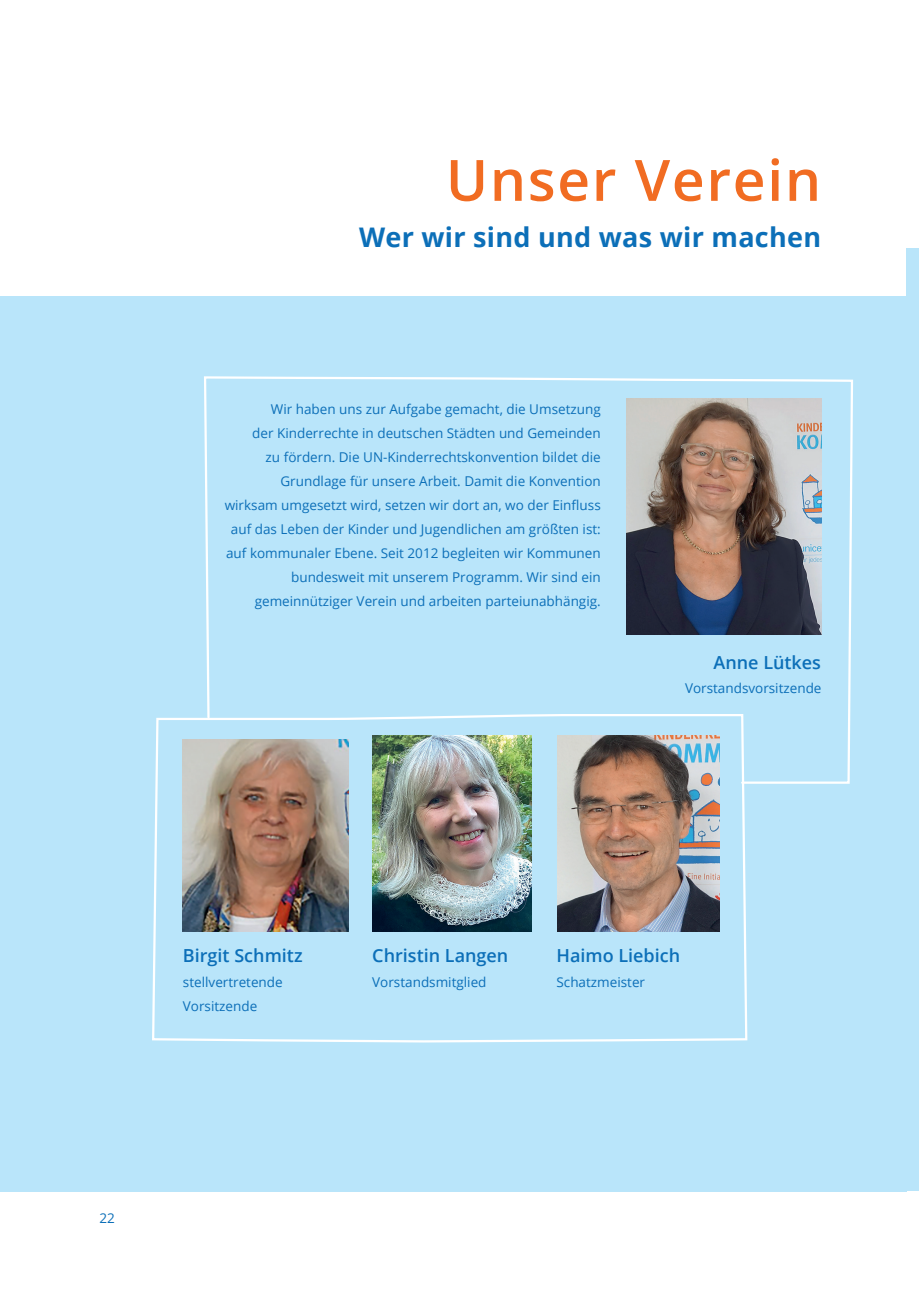
<style>
.page{position:relative;width:919px;height:1289px;background:#fff}
.page>*{position:absolute;margin:0;border:0;box-sizing:border-box;transform-origin:0 0}
.t1{font:600 57px "Open Sans";letter-spacing:.03em;color:#f16c22}
.t2{font:700 27px "Open Sans";letter-spacing:.01em;color:#0c6fb8}
.t3{font:600 18px "Open Sans";color:#0c6fb8}
.t4{font:13.5px/24px "Open Sans";color:#0c6fb8}
</style>
<div class="page">
<div style="left:906px;top:248px;width:12px;height:943px;background:#b9e5fa"></div>
<div style="left:0;top:296px;width:906px;height:895px;background:#b9e5fa"></div>
<img style="left:151px;top:717px;width:597px;height:475px">
<svg style="left:203px;top:376px;width:650px;height:409px"></svg>
<h1 class="t1" style="left:446px;top:141px;width:377px">Unser Verein</h1>
<h2 class="t2" style="left:359px;top:218px;width:463px">Wer wir sind und was wir machen</h2>
<p class="t4" style="left:225px;top:396px;width:377px;text-align:right">Wir haben uns zur Aufgabe gemacht, die Umsetzung<br>der Kinderrechte in deutschen Städten und Gemeinden<br>zu fördern. Die UN-Kinderrechtskonvention bildet die Grundlage für unsere Arbeit. Damit die Konvention wirksam umgesetzt wird, setzen wir dort an, wo der Einfluss auf das Leben der Kinder und Jugendlichen am größten ist: auf kommunaler Ebene. Seit 2012 begleiten wir Kommunen bundesweit mit unserem Programm. Wir sind ein gemeinnütziger Verein und arbeiten parteiunabhängig.</p>
<h3 class="t3" style="left:713px;top:650px;width:109px">Anne Lütkes</h3>
<p class="t4" style="left:685px;top:676px;width:138px">Vorstandsvorsitzende</p>
<h3 class="t3" style="left:183px;top:943px;width:121px">Birgit Schmitz</h3>
<h3 class="t3" style="left:372px;top:943px;width:138px">Christin Langen</h3>
<h3 class="t3" style="left:556px;top:943px;width:125px">Haimo Liebich</h3>
<p class="t4" style="left:183px;top:969px;width:101px">stellvertretende<br>Vorsitzende</p>
<p class="t4" style="left:372px;top:969px;width:116px">Vorstandsmitglied</p>
<p class="t4" style="left:556px;top:969px;width:90px">Schatzmeister</p>
<p class="t4" style="left:99px;top:1205px;width:17px">22</p>
</div>
